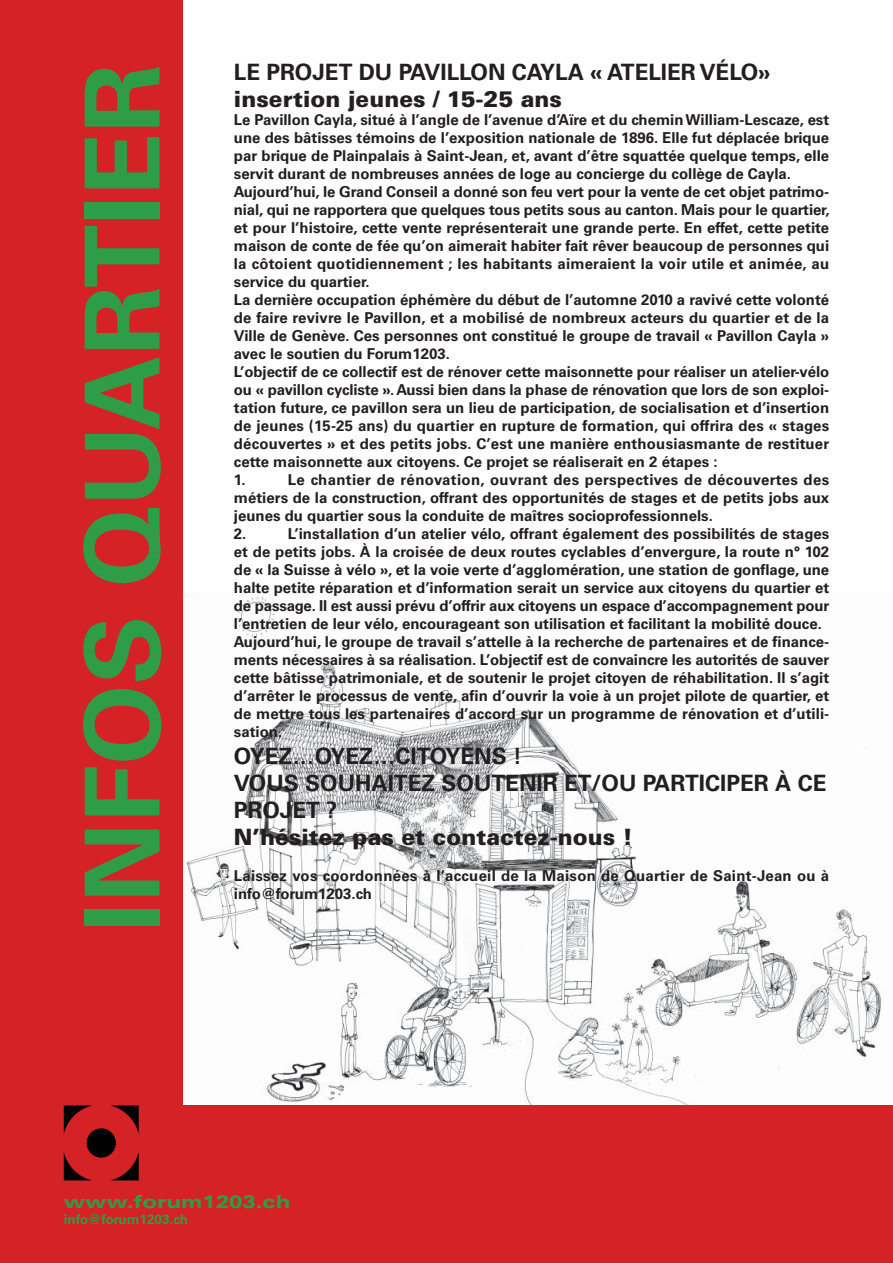
<style>
.page{position:relative;width:893px;height:1263px;background:#fff}
.page>*{position:absolute;margin:0;border:0;box-sizing:border-box;transform-origin:0 0}
.t1{font:700 103.5px "Univers";color:#2f9c48}
.t2{font:700 22.5px/27px "Univers";color:#231f20}
.t3{font:900 22.5px "Univers";color:#231f20}
.t4{font:900 expanded 18px "Univers";color:#2f9c48}
.t5{font:700 15px/18px "Univers";color:#231f20}
.t6{font:700 13.5px "Univers";color:#2f9c48}
</style>
<div class="page">
<img style="left:183px;top:596px;width:710px;height:510px">
<div style="left:0;top:1106px;width:893px;height:157px;background:#d42226"></div>
<div style="left:0;top:0;width:183px;height:1263px;background:#d42226"></div>
<div style="left:87px;top:1128px;width:29px;height:30px;background:#000;border-radius:50%"></div>
<svg style="left:64px;top:1106px;width:28px;height:28px"></svg>
<svg style="left:110px;top:1106px;width:29px;height:28px"></svg>
<svg style="left:64px;top:1152px;width:28px;height:28px"></svg>
<svg style="left:110px;top:1152px;width:29px;height:28px"></svg>
<h1 class="t1" style="left:85px;top:932px;width:870px;rotate:-90deg">INFOS QUARTIER</h1>
<h2 class="t2" style="left:234px;top:61px;width:538px">LE PROJET DU PAVILLON CAYLA « ATELIER VÉLO»</h2>
<h2 class="t3" style="left:234px;top:91px;width:330px">insertion jeunes / 15-25 ans</h2>
<p class="t5" style="left:234px;top:112px;width:597px">Le Pavillon Cayla, situé à l’angle de l’avenue d’Aïre et du chemin William-Lescaze, est une des bâtisses témoins de l’exposition nationale de 1896. Elle fut déplacée brique par brique de Plainpalais à Saint-Jean, et, avant d’être squattée quelque temps, elle servit durant de nombreuses années de loge au concierge du collège de Cayla.<br>Aujourd’hui, le Grand Conseil a donné son feu vert pour la vente de cet objet patrimo&shy;nial, qui ne rapportera que quelques tous petits sous au canton. Mais pour le quartier, et pour l’histoire, cette vente représenterait une grande perte. En effet, cette petite maison de conte de fée qu’on aimerait habiter fait rêver beaucoup de personnes qui la côtoient quotidiennement ; les habitants aimeraient la voir utile et animée, au service du quartier.<br>La dernière occupation éphémère du début de l’automne 2010 a ravivé cette volonté de faire revivre le Pavillon, et a mobilisé de nombreux acteurs du quartier et de la Ville de Genève. Ces personnes ont constitué le groupe de travail « Pavillon Cayla » avec le soutien du Forum1203.<br>L’objectif de ce collectif est de rénover cette maisonnette pour réaliser un atelier-vélo ou « pavillon cycliste ». Aussi bien dans la phase de rénovation que lors de son exploi&shy;tation future, ce pavillon sera un lieu de participation, de socialisation et d’insertion de jeunes (15-25 ans) du quartier en rupture de formation, qui offrira des « stages découvertes » et des petits jobs. C’est une manière enthousiasmante de restituer cette maisonnette aux citoyens. Ce projet se réaliserait en 2 étapes :<br>1.</p>
<p class="t5" style="left:234px;top:472px;width:597px;text-indent:54px">Le chantier de rénovation, ouvrant des perspectives de découvertes des métiers de la construction, offrant des opportunités de stages et de petits jobs aux jeunes du quartier sous la conduite de maîtres socioprofessionnels.<br>2.</p>
<p class="t5" style="left:234px;top:526px;width:597px;text-indent:54px">L’installation d’un atelier vélo, offrant également des possibilités de stages et de petits jobs. À la croisée de deux routes cyclables d’envergure, la route n° 102 de « la Suisse à vélo », et la voie verte d’agglomération, une station de gonflage, une halte petite réparation et d’information serait un service aux citoyens du quartier et de passage. Il est aussi prévu d’offrir aux citoyens un espace d’accompagnement pour l’entretien de leur vélo, encourageant son utilisation et facilitant la mobilité douce.<br>Aujourd’hui, le groupe de travail s’attelle à la recherche de partenaires et de finance&shy;ments nécessaires à sa réalisation. L’objectif est de convaincre les autorités de sauver cette bâtisse patrimoniale, et de soutenir le projet citoyen de réhabilitation. Il s’agit d’arrêter le processus de vente, afin d’ouvrir la voie à un projet pilote de quartier, et de mettre tous les partenaires d’accord sur un programme de rénovation et d’utili&shy;sation.</p>
<h2 class="t2" style="left:234px;top:745px;width:594px">OYEZ…OYEZ…CITOYENS !<br>VOUS SOUHAITEZ SOUTENIR ET/OU PARTICIPER À CE<br>PROJET ?</h2>
<h2 class="t3" style="left:234px;top:829px;width:400px">N’hésitez pas et contactez-nous !</h2>
<p class="t5" style="left:234px;top:868px;width:597px">Laissez vos coordonnées à l’accueil de la Maison de Quartier de Saint-Jean ou à info@forum1203.ch</p>
<p class="t4" style="left:64px;top:1195px;width:228px">www.forum1203.ch</p>
<p class="t6" style="left:64px;top:1214px;width:126px">info@forum1203.ch</p>
</div>
